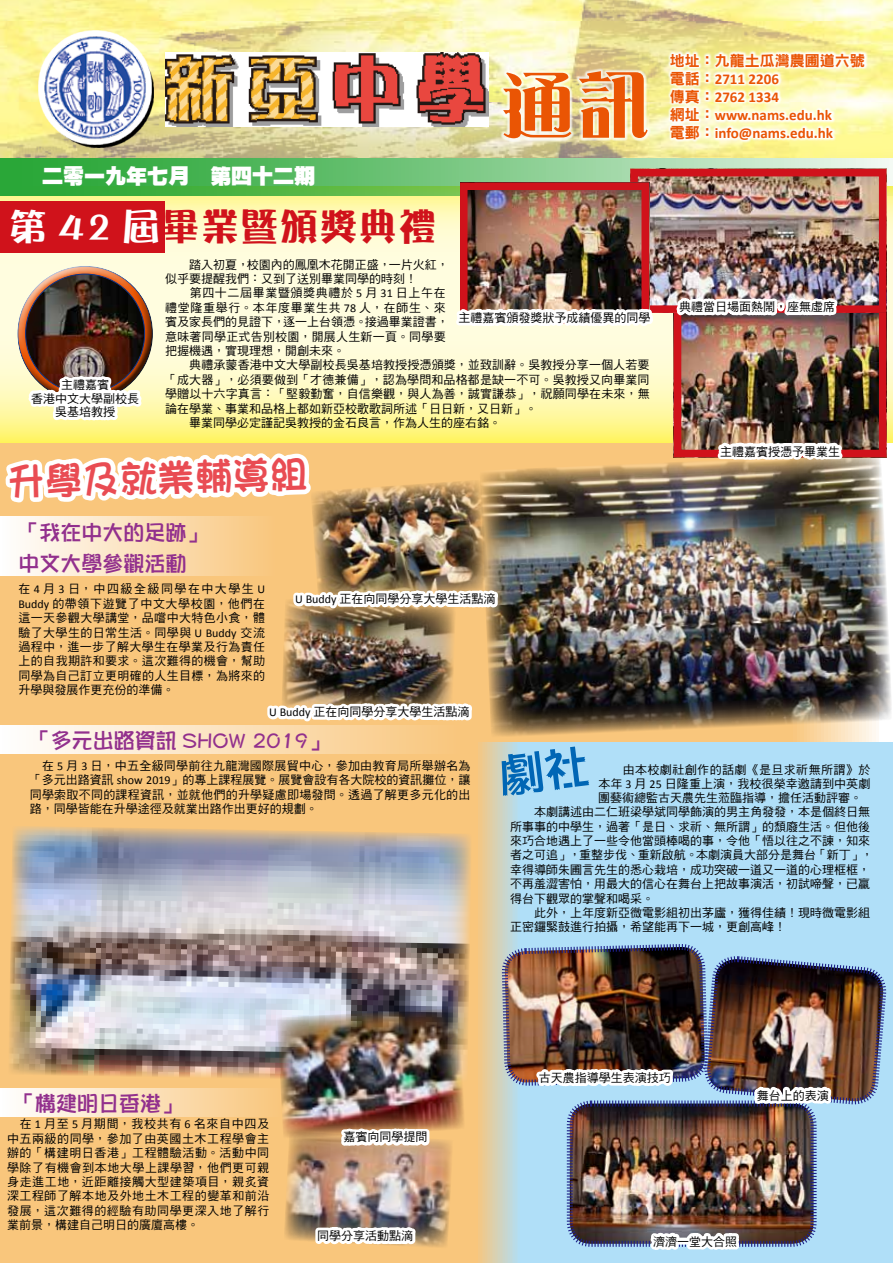
<style>
.page{position:relative;width:893px;height:1263px;background:#fff}
.page>*{position:absolute;margin:0;border:0;box-sizing:border-box;transform-origin:0 0}
.t1{font:72.15px "DF Yea Song Bd HK BF";color:#ea5504}
.t2{font:37.5px "DFPOP3 Std W12";letter-spacing:.05em;color:#d0121b}
.t3{font:37.5px "DF Fang Yuan Std W7";color:#e94c53}
.t4{font:21px/30.2px "DF Cai Dai Std W7";color:#92308d}
.t5{font:800 21px "C Hei";color:#fff}
.t6{font:700 15px/18px "Calibri";color:#ea5504}
.t7{font:15px "DF Hei Std W9";color:#ea5504}
.t8{font:12px/14.4px "DF Hei Std W5";color:#000;text-align:justify}
.t9{font:12px/14.4px "DF Hei Std W5";letter-spacing:.02em;color:#000}
.s1{color:#fff}
.s2{font-family:"Calibri"}
.s3{font-family:"DF Hei Std W9";font-weight:400}
</style>
<div class="page">
<svg style="left:0;top:196px;width:893px;height:246px;background:#fef8bb"></svg>
<div style="left:0;top:201px;width:164px;height:52px;background:#d0121b"></div>
<img style="left:1px;top:0;width:892px;height:158px">
<svg style="left:44px;top:37px;width:110px;height:110px"></svg>
<svg style="left:38px;top:30px;width:113px;height:115px"></svg>
<img style="left:42px;top:35px;width:106px;height:107px">
<svg style="left:667px;top:50px;width:201px;height:93px"></svg>
<div style="left:500px;top:69px;width:75px;height:73px;background:#fff;opacity:.75"></div>
<div style="left:575px;top:68px;width:76px;height:74px;background:#fff;opacity:.75"></div>
<svg style="left:0;top:158px;width:893px;height:38px;background:#67bd6b"></svg>
<img style="left:166px;top:53px;width:322px;height:73px">
<img style="left:639px;top:178px;width:238px;height:64px">
<div style="left:630px;top:169px;width:256px;height:144px;border:8px solid #d0121b"></div>
<img style="left:469px;top:192px;width:171px;height:50px">
<div style="left:460px;top:183px;width:189px;height:140px;border:8px solid #d0121b"></div>
<img style="left:0;top:242px;width:887px;height:1021px">
<h1 class="t1" style="left:502px;top:69px;width:149px">通訊</h1>
<h3 class="t5" style="left:42px;top:166px;width:275px">二零一九年七月　第四十二期</h3>
<h2 class="t2" style="left:9px;top:206px;width:428px"><span class="s1">第 42 屆</span>畢業暨頒獎典禮</h2>
<p class="t8" style="left:165px;top:257px;width:285px;text-indent:24px">踏入初夏，校園內的鳳凰木花開正盛，一片火紅，似乎要提醒我們：又到了送別畢業同學的時刻！</p>
<p class="t9" style="left:165px;top:286px;width:285px;text-indent:25px">第四十二屆畢業暨頒獎典禮於 <span class="s2">5</span> 月 <span class="s2">31</span> 日上午在禮堂隆重舉行。本年度畢業生共 <span class="s2">78</span> 人，在師生、來賓及家長們的見證下，逐一上台領憑。接過畢業證書，意味著同學正式告別校園，開展人生新一頁。同學要把握機遇，實現理想，開創未來。</p>
<p class="t8" style="left:189px;top:358px;width:462px">典禮承蒙香港中文大學副校長吳基培教授授憑頒獎，並致訓辭。吳教授分享一個人若要</p>
<p class="t8" style="left:165px;top:372px;width:486px">「成大器」，必須要做到「才德兼備」，認為學問和品格都是缺一不可。吳教授又向畢業同</p>
<p class="t8" style="left:165px;top:386px;width:486px">學贈以十六字真言：「堅毅勤奮，自信樂觀，與人為善，誠實謙恭」，祝願同學在未來，無</p>
<p class="t8" style="left:165px;top:401px;width:373px">論在學業、事業和品格上都如新亞校歌歌詞所述「日日新，又日新」。</p>
<p class="t8" style="left:189px;top:415px;width:313px">畢業同學必定謹記吳教授的金石良言，作為人生的座右銘。</p>
<p class="t8" style="left:458px;top:310px;width:193px">主禮嘉賓頒發獎狀予成績優異的同學</p>
<p class="t8" style="left:31px;top:378px;width:109px;line-height:13.5px;text-align:center">主禮嘉賓<br>香港中文大學副校長吳基培教授</p>
<h2 class="t3" style="left:7px;top:460px;width:301px;rotate:-1deg">升學及就業輔導組</h2>
<h3 class="t4" style="left:18px;top:517px;width:190px">「我在中大的足跡」中文大學參觀活動</h3>
<p class="t8" style="left:18px;top:582px;width:248px">在 <span class="s2">4</span> 月 <span class="s2">3</span> 日，中四級全級同學在中大學生 <span class="s2">U Buddy</span> 的帶領下遊覽了中文大學校園，他們在這一天參觀大學講堂，品嚐中大特色小食，體驗了大學生的日常生活。同學與 <span class="s2">U Buddy</span> 交流過程中，進一步了解大學生在學業及行為責任上的自我期許和要求。這次難得的機會，幫助同學為自己訂立更明確的人生目標，為將來的升學與發展作更充份的準備。</p>
<p class="t8" style="left:295px;top:591px;width:202px"><span class="s2">U Buddy</span> 正在向同學分享大學生活點滴</p>
<p class="t8" style="left:269px;top:704px;width:202px"><span class="s2">U Buddy</span> 正在向同學分享大學生活點滴</p>
<p class="t7" style="left:670px;top:52px;width:196px">地址：九龍土瓜灣農圃道六號</p>
<p class="t6" style="left:670px;top:70px;width:164px"><span class="s3">電話：</span>2711 2206<br><span class="s3">傳真：</span>2762 1334<br><span class="s3">網址：</span>www.nams.edu.hk</p>
<p class="t6" style="left:670px;top:124px;width:165px"><span class="s3">電郵：</span>info@nams.edu.hk</p>
<p class="t8" style="left:679px;top:299px;width:157px">典禮當日場面熱鬧，座無虛席</p>
<p class="t8" style="left:720px;top:444px;width:121px">主禮嘉賓授憑予畢業生</p>
<h3 class="t4" style="left:30px;top:725px;width:301px">「多元出路資訊 SHOW 2019」</h3>
<p class="t8" style="left:30px;top:758px;width:442px;text-indent:12px">在 <span class="s2">5</span> 月 <span class="s2">3</span> 日，中五全級同學前往九龍灣國際展貿中心，參加由教育局所舉辦名為「多元出路資訊 <span class="s2">show 2019</span>」的專上課程展覽。展覽會設有各大院校的資訊攤位，讓同學索取不同的課程資訊，並就他們的升學疑慮即場發問。透過了解更多元化的出路，同學皆能在升學途徑及就業出路作出更好的規劃。</p>
<p class="t8" style="left:598px;top:762px;width:274px;text-indent:24px">由本校劇社創作的話劇《是旦求祈無所謂》於本年 <span class="s2">3</span> 月 <span class="s2">25</span> 日隆重上演，我校很榮幸邀請到中英劇團藝術總監古天農先生蒞臨指導，擔任活動評審。</p>
<p class="t8" style="left:510px;top:804px;width:364px;text-align:left;text-indent:24px">本劇講述由二仁班梁學斌同學飾演的男主角發發，本是個終日無所事事的中學生，過著「是日、求祈、無所謂」的頹廢生活。但他後來巧合地遇上了一些令他當頭棒喝的事，令他「悟以往之不諫，知來者之可追」，重整步伐、重新啟航。本劇演員大部分是舞台「新丁」，幸得導師朱圃言先生的悉心栽培，成功突破一道又一道的心理框框，不再羞澀害怕，用最大的信心在舞台上把故事演活，初試啼聲，已贏得台下觀眾的掌聲和喝采。</p>
<p class="t8" style="left:510px;top:905px;width:361px;text-indent:24px">此外，上年度新亞微電影組初出茅廬，獲得佳績！現時微電影組正密鑼緊鼓進行拍攝，希望能再下一城，更創高峰！</p>
<h3 class="t4" style="left:14px;top:1088px;width:169px">「構建明日香港」</h3>
<p class="t8" style="left:7px;top:1117px;width:264px;text-indent:13px">在 <span class="s2">1</span> 月至 <span class="s2">5</span> 月期間，我校共有 <span class="s2">6</span> 名來自中四及中五兩級的同學，參加了由英國土木工程學會主辦的「構建明日香港」工程體驗活動。活動中同學除了有機會到本地大學上課學習，他們更可親身走進工地，近距離接觸大型建築項目，親炙資深工程師了解本地及外地土木工程的變革和前沿發展，這次難得的經驗有助同學更深入地了解行業前景，構建自己明日的廣廈高樓。</p>
<p class="t8" style="left:343px;top:1130px;width:85px">嘉賓向同學提問</p>
<p class="t8" style="left:317px;top:1228px;width:98px">同學分享活動點滴</p>
<p class="t8" style="left:539px;top:1070px;width:133px">古天農指導學生表演技巧</p>
<p class="t8" style="left:757px;top:1088px;width:74px">舞台上的表演</p>
<p class="t8" style="left:653px;top:1234px;width:85px">濟濟一堂大合照</p>
</div>
